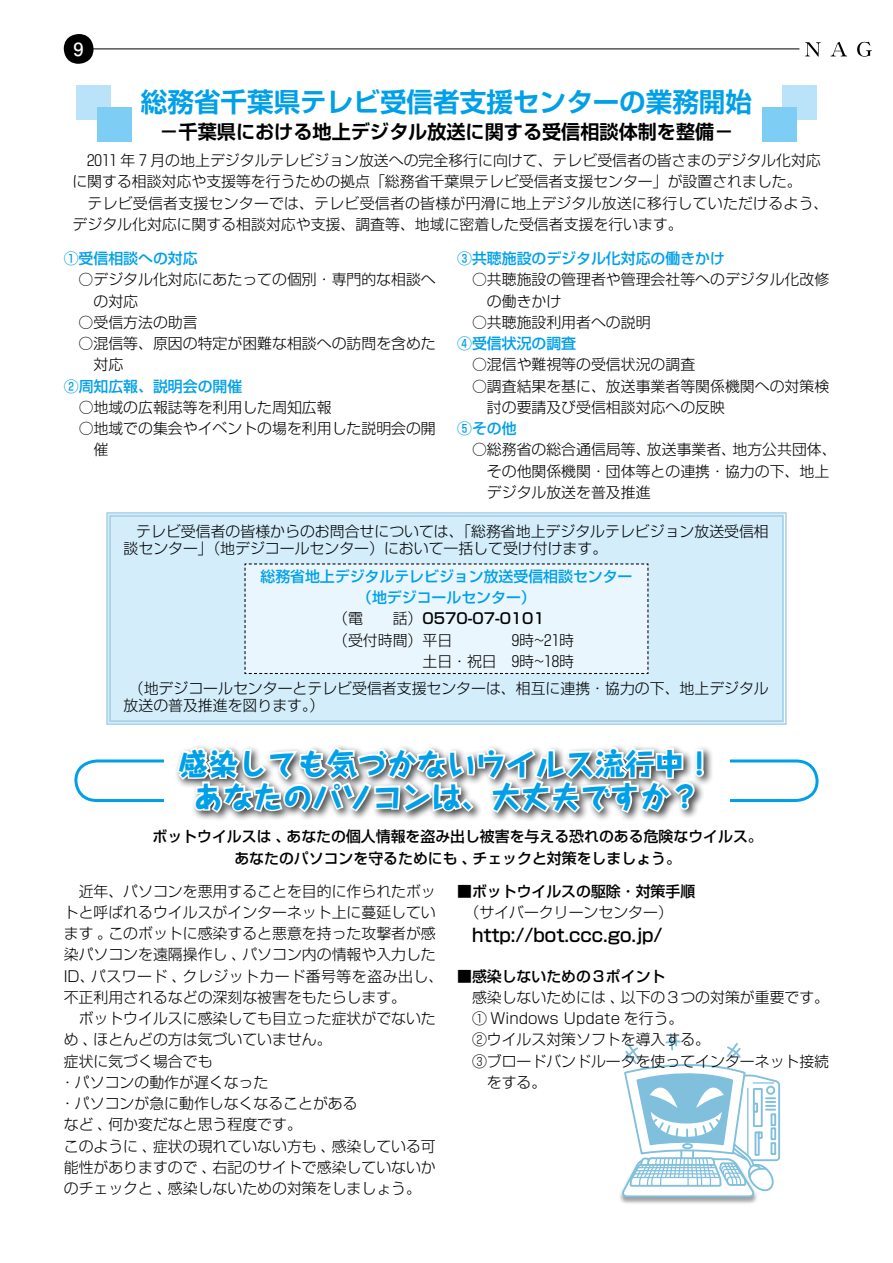
<style>
.page{position:relative;width:893px;height:1263px;background:#fff}
.page>*{position:absolute;margin:0;border:0;box-sizing:border-box;transform-origin:0 0}
.t1{font:800 29.7px/33px "Taka Hand Std";color:#00a0e9;text-align:center}
.t2{font:700 26.55px "Shin Go Pr 5 De";color:#00a0e9}
.t3{font:700 19.2px "Shin Go Pr 5 De";color:#000}
.t4{font:500 18px "Shin Go Pr 5";color:#000}
.t5{font:700 18px "Futo Go B101 Pr 5";color:#fff}
.t6{font:300 14.85px/21.3px "Shin Go Pr 5";color:#000}
.t7{font:500 14.85px/21.3px "Shin Go Pr 5";color:#000;text-align:center}
.t8{font:500 14.85px "Shin Go Pr 5";color:#00a0e9}
.s1{font-family:"Hankaku Num Sgl";font-weight:400}
.s2{font-weight:300}
.s3{font-weight:500}
</style>
<div class="page">
<hr style="left:89px;top:49px;width:710px;height:1px;background:#000">
<div style="left:64px;top:34px;width:30px;height:30px;background:#000;border-radius:50%"></div>
<svg style="left:805px;top:42px;width:67px;height:15px"></svg>
<svg style="left:622px;top:1033px;width:159px;height:171px"></svg>
<div style="left:172px;top:742px;width:541px;height:80px;background:#000;opacity:.75"></div>
<svg style="left:74px;top:512px;width:745px;height:304px"></svg>
<div style="left:77px;top:85px;width:34px;height:34px;background:#bae3f9"></div>
<div style="left:782px;top:85px;width:34px;height:34px;background:#bae3f9"></div>
<div style="left:98px;top:107px;width:34px;height:34px;background:#7dcdf4"></div>
<div style="left:763px;top:107px;width:34px;height:34px;background:#7dcdf4"></div>
<p class="t5" style="left:74px;top:35px;width:12px">9</p>
<h2 class="t2" style="left:141px;top:80px;width:613px">総務省千葉県テレビ受信者支援センターの業務開始</h2>
<p class="t3" style="left:159px;top:116px;width:576px">－千葉県における地上デジタル放送に関する受信相談体制を整備－</p>
<p class="t6" style="left:72px;top:148px;width:750px;text-indent:15px"><span class="s1">2011</span> 年 <span class="s1">7</span> 月の地上デジタルテレビジョン放送への完全移行に向けて、テレビ受信者の皆さまのデジタル化対応に関する相談対応や支援等を行うための拠点「総務省千葉県テレビ受信者支援センター」が設置されました。</p>
<p class="t6" style="left:73px;top:191px;width:757px;text-indent:15px">テレビ受信者支援センターでは、テレビ受信者の皆様が円滑に地上デジタル放送に移行していただけるよう、デジタル化対応に関する相談対応や支援、調査等、地域に密着した受信者支援を行います。</p>
<p class="t8" style="left:64px;top:246px;width:135px">①受信相談への対応</p>
<p class="t6" style="left:94px;top:268px;width:344px;text-indent:-15px">○デジタル化対応にあたっての個別・専門的な相談への対応</p>
<p class="t6" style="left:79px;top:310px;width:121px">○受信方法の助言</p>
<p class="t6" style="left:94px;top:331px;width:344px;text-indent:-15px">○混信等、原因の特定が困難な相談への訪問を含めた対応</p>
<p class="t8" style="left:64px;top:374px;width:180px">②周知広報、説明会の開催</p>
<p class="t6" style="left:79px;top:395px;width:254px">○地域の広報誌等を利用した周知広報</p>
<p class="t6" style="left:94px;top:416px;width:344px;text-indent:-15px">○地域での集会やイベントの場を利用した説明会の開催</p>
<p class="t8" style="left:457px;top:246px;width:269px">③共聴施設のデジタル化対応の働きかけ</p>
<p class="t6" style="left:487px;top:268px;width:344px;text-indent:-15px">○共聴施設の管理者や管理会社等へのデジタル化改修の働きかけ</p>
<p class="t6" style="left:472px;top:310px;width:180px">○共聴施設利用者への説明</p>
<p class="t8" style="left:457px;top:331px;width:121px">④受信状況の調査</p>
<p class="t6" style="left:472px;top:353px;width:225px">○混信や難視等の受信状況の調査</p>
<p class="t6" style="left:487px;top:374px;width:344px;text-indent:-15px">○調査結果を基に、放送事業者等関係機関への対策検討の要請及び受信相談対応への反映</p>
<p class="t8" style="left:457px;top:416px;width:61px">⑤その他</p>
<p class="t6" style="left:732px;top:438px;width:106px">地方公共団体、</p>
<p class="t6" style="left:487px;top:438px;width:344px;text-indent:-15px">○総務省の総合通信局等、<br>その他関係機関・団体等との連携・協力の下、地上デジタル放送を普及推進</p>
<p class="t6" style="left:647px;top:438px;width:91px">放送事業者、</p>
<p class="t6" style="left:124px;top:522px;width:647px;line-height:17px;text-indent:13px">テレビ受信者の皆様からのお問合せについては、「総務省地上デジタルテレビジョン放送受信相談センター」（地デジコールセンター）において一括して受け付けます。</p>
<p class="t8" style="left:260px;top:564px;width:374px">総務省地上デジタルテレビジョン放送受信相談センター</p>
<p class="t8" style="left:357px;top:585px;width:180px">（地デジコールセンター(</p>
<p class="t7" style="left:393px;top:607px;width:154px"><span class="s2">話(</span>0570-07-0101</p>
<p class="t6" style="left:333px;top:607px;width:31px">（電</p>
<p class="t6" style="left:333px;top:628px;width:121px">（受付時間）平日</p>
<p class="t6" style="left:422px;top:649px;width:76px">土日・祝日</p>
<p class="t6" style="left:512px;top:628px;width:64px">時<span class="s1">9</span> ~<span class="s1">21</span>時</p>
<p class="t6" style="left:512px;top:649px;width:64px">時<span class="s1">9</span> ~<span class="s1">18</span>時</p>
<p class="t6" style="left:124px;top:678px;width:647px;line-height:17px;text-indent:5px">（地デジコールセンターとテレビ受信者支援センターは、相互に連携・協力の下、地上デジタル放送の普及推進を図ります (。</p>
<h1 class="t1" style="left:179px;top:744px;width:537px">感染しても気づかないウイルス流行中!あなたのパソコンは、大丈夫ですか?</h1>
<p class="t7" style="left:153px;top:825px;width:612px">ボットウイルスは､あなたの個人情報を盗み出し被害を与える恐れのある危険なウイルス。あなたのパソコンを守るためにも､チェックと対策をしましょう。</p>
<p class="t6" style="left:64px;top:879px;width:381px;text-indent:15px">近年、パソコンを悪用することを目的に作られたボットと呼ばれるウイルスがインターネット上に蔓延しています｡このボットに感染すると悪意を持った攻撃者が感染パソコンを遠隔操作し､パソコン内の情報や入力した<br>ID､パスワード､クレジットカード番号等を盗み出し、不正利用されるなどの深刻な被害をもたらします。</p>
<p class="t6" style="left:60px;top:1006px;width:377px;text-indent:19px">ボットウイルスに感染しても目立った症状がでないため､ほとんどの方は気づいていません。<br>症状に気づく場合でも<br>・パソコンの動作が遅くなった<br>・パソコンが急に動作しなくなることがある<br>など､何か変だなと思う程度です。<br>このように､症状の現れていない方も､感染している可能性がありますので､右記のサイトで感染していないかのチェックと､感染しないための対策をしましょう。</p>
<p class="t6" style="left:465px;top:879px;width:232px;text-indent:-7px">■<span class="s3">ボットウイルスの駆除･対策手順</span>（サイバークリーンセンター(</p>
<p class="t4" style="left:472px;top:920px;width:192px">http://bot.ccc.go j p. /</p>
<p class="t7" style="left:457px;top:964px;width:210px"><span class="s2">■</span>感染しないための３ポイント</p>
<p class="t6" style="left:472px;top:985px;width:359px">感染しないためには､以下の３つの対策が重要です。</p>
<p class="t6" style="left:472px;top:1006px;width:213px">① Windows Update を行う。</p>
<p class="t6" style="left:472px;top:1028px;width:240px">②ウイルス対策ソフトを導入する。</p>
<p class="t6" style="left:472px;top:1049px;width:359px">③ブロードバンドルータを使ってインターネット接続</p>
<p class="t6" style="left:487px;top:1070px;width:61px">をする。</p>
</div>
